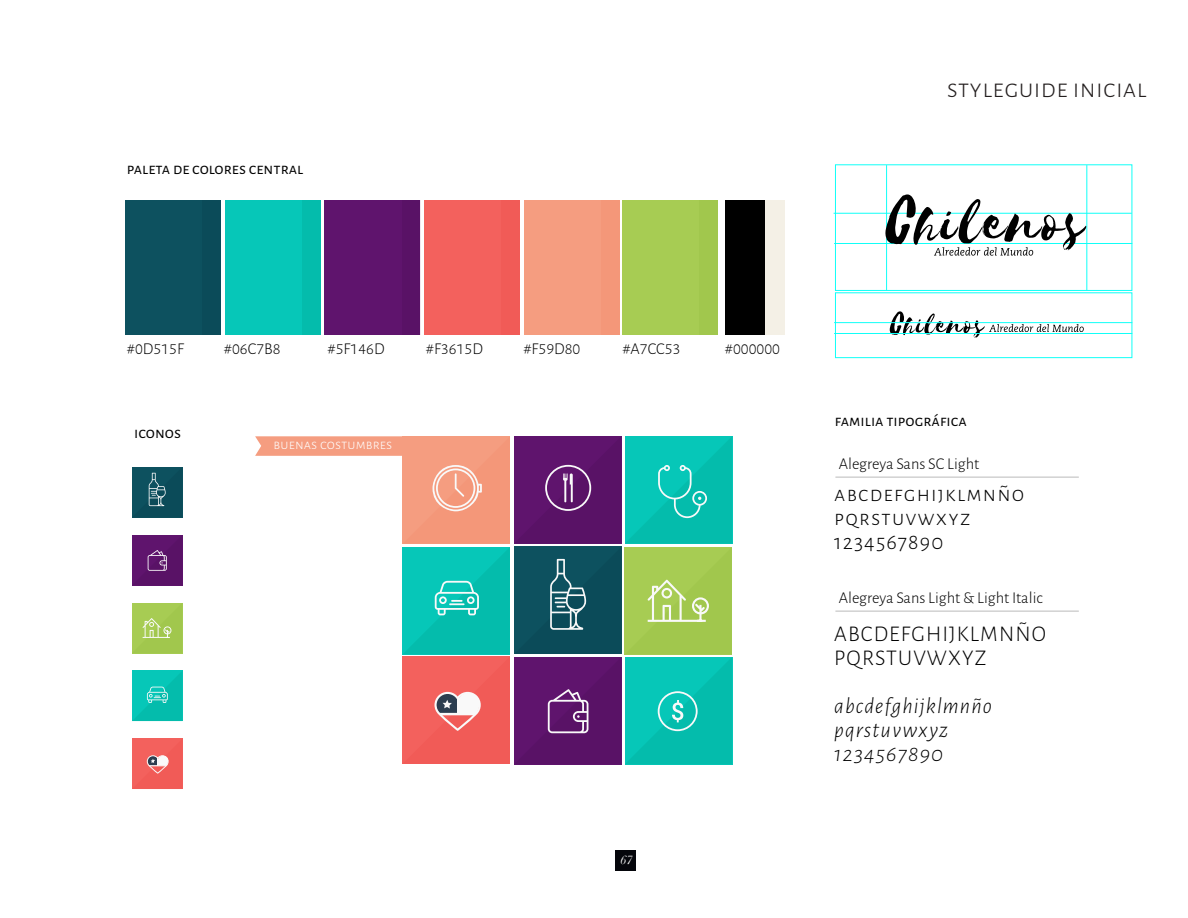
<style>
.page{position:relative;width:1188px;height:918px;background:#fff}
.page>*{position:absolute;margin:0;border:0;box-sizing:border-box;transform-origin:0 0}
.Título_-_17pt___26pt{font:300 27px "Alegreya Sans SC";letter-spacing:.01em;color:#241f1f}
.t1{font:300 22.5px/24px "Alegreya Sans SC";letter-spacing:.05em;color:#000}
.t2{font:italic 300 22.5px/24px "Alegreya Sans";letter-spacing:.05em;color:#000}
.t3{font:300 22.5px/24px "Alegreya Sans";letter-spacing:.05em;color:#000}
.t4{font:300 16.5px "Alegreya Sans";color:#000}
.t5{font:16.5px "Alegreya Sans SC";color:#000}
.t6{font:300 14.7px "Alegreya Sans SC";letter-spacing:.01em;color:#fff}
.t7{font:italic 12px "Didot";color:#fff}
</style>
<div class="page">
<div style="left:616px;top:850px;width:20px;height:21px;background:#05060b"></div>
<svg style="left:890px;top:311px;width:194px;height:27px"></svg>
<svg style="left:132px;top:671px;width:50px;height:50px;background:#0ec3b4"></svg>
<svg style="left:132px;top:739px;width:50px;height:50px;background:#ed6764"></svg>
<svg style="left:132px;top:467px;width:50px;height:51px;background:#175663"></svg>
<svg style="left:132px;top:535px;width:50px;height:50px;background:#611b6e"></svg>
<svg style="left:132px;top:603px;width:50px;height:50px;background:#a8cc59"></svg>
<div style="left:125px;top:200px;width:96px;height:135px;background:#0d515f"></div>
<div style="left:225px;top:200px;width:95px;height:135px;background:#06c7b8"></div>
<div style="left:424px;top:200px;width:96px;height:135px;background:#f3615d"></div>
<div style="left:325px;top:200px;width:95px;height:135px;background:#5f146d"></div>
<div style="left:303px;top:200px;width:18px;height:134px;background:#04bcac"></div>
<div style="left:524px;top:200px;width:95px;height:135px;background:#f59d80"></div>
<div style="left:601px;top:200px;width:19px;height:134px;background:#f49779"></div>
<div style="left:622px;top:200px;width:96px;height:135px;background:#a7cc53"></div>
<div style="left:403px;top:200px;width:18px;height:134px;background:#591266"></div>
<div style="left:726px;top:200px;width:52px;height:134px;background:#000"></div>
<div style="left:765px;top:200px;width:20px;height:134px;background:#f4f0e6"></div>
<hr style="left:835px;top:477px;width:244px;height:1px;background:#bababa">
<hr style="left:835px;top:611px;width:244px;height:1px;background:#bababa">
<div style="left:835px;top:165px;width:297px;height:126px;border:1px solid #10fff8"></div>
<div style="left:835px;top:293px;width:297px;height:65px;border:1px solid #10fff8"></div>
<hr style="left:886px;top:165px;width:1px;height:125px;background:#10fff8">
<hr style="left:1087px;top:165px;width:1px;height:125px;background:#10fff8">
<hr style="left:834px;top:213px;width:298px;height:1px;background:#10fff8">
<hr style="left:834px;top:243px;width:298px;height:1px;background:#10fff8">
<hr style="left:834px;top:322px;width:298px;height:1px;background:#10fff8">
<hr style="left:834px;top:333px;width:298px;height:1px;background:#10fff8">
<svg style="left:885px;top:190px;width:201px;height:66px"></svg>
<svg style="left:255px;top:436px;width:477px;height:328px"></svg>
<p class="t5" style="left:127px;top:158px;width:178px">paleta de colores central</p>
<p class="Título_-_17pt___26pt" style="left:947px;top:70px;width:202px">styleguide inicial</p>
<p class="t4" style="left:127px;top:338px;width:59px">#0D515F</p>
<p class="t4" style="left:224px;top:338px;width:58px">#06C7B8</p>
<p class="t5" style="left:134px;top:421px;width:48px">iconos</p>
<p class="t4" style="left:328px;top:338px;width:59px">#5F146D</p>
<p class="t4" style="left:426px;top:338px;width:59px">#F3615D</p>
<p class="t4" style="left:523px;top:338px;width:59px">#F59D80</p>
<p class="t4" style="left:622px;top:338px;width:60px">#A7CC53</p>
<p class="t4" style="left:725px;top:338px;width:57px">#000000</p>
<p class="t6" style="left:274px;top:435px;width:120px">buenas costumbres</p>
<p class="t7" style="left:621px;top:852px;width:13px">67</p>
<p class="t5" style="left:835px;top:410px;width:133px">familia tipográfica</p>
<p class="t4" style="left:839px;top:453px;width:142px">Alegreya Sans SC Light</p>
<p class="t1" style="left:834px;top:481px;width:192px">abcdefghijklmnño pqrstuvwxyz<br>1234567890</p>
<p class="t4" style="left:839px;top:587px;width:206px">Alegreya Sans Light &amp; Light Italic</p>
<p class="t3" style="left:834px;top:621px;width:213px">ABCDEFGHIJKLMNÑO<br>PQRSTUVWXYZ</p>
<p class="t2" style="left:834px;top:693px;width:159px">abcdefghijklmnño pqrstuvwxyz<br>1234567890</p>
</div>
